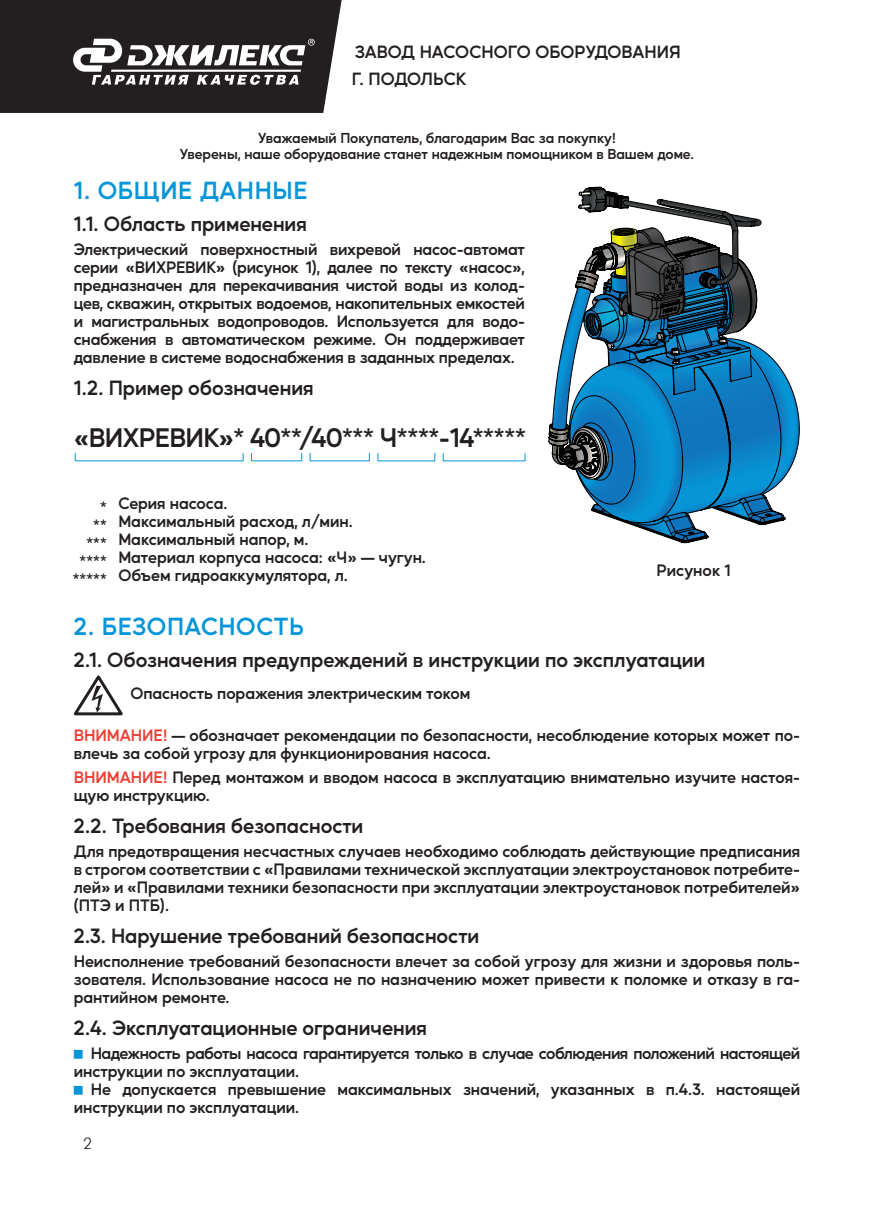
<style>
.page{position:relative;width:874px;height:1225px;background:#fff}
.page>*{position:absolute;margin:0;border:0;box-sizing:border-box;transform-origin:0 0}
.t1{font:600 26px "Mustica Pro";letter-spacing:-.02em;color:#231f20}
.t2{font:600 24px "Mustica Pro";letter-spacing:.03em;color:#0696d7}
.t3{font:600 20px "Mustica Pro";letter-spacing:-.005em;color:#231f20}
.t4{font:600 17.2px/26.8px "Mustica Pro";color:#231f20}
.Paragraph_Style_1{font:600 16px/18px "Mustica Pro";letter-spacing:-.005em;color:#231f20;text-align:justify}
.Paragraph_Style_1-2{font:600 16px "Mustica Pro";letter-spacing:-.035em;color:#231f20}
.t5{font:16px "Futuris Light C";color:#231f20}
.t6{font:600 14px "Mustica Pro";letter-spacing:-.005em;color:#231f20}
.s1{color:#ee3e34}
</style>
<div class="page">
<svg style="left:0;top:0;width:341px;height:113px;background:#403c3d"></svg>
<hr style="left:111px;top:70px;width:190px;height:2px;background:#fff">
<svg style="left:548px;top:187px;width:251px;height:356px"></svg>
<svg style="left:73px;top:675px;width:50px;height:41px"></svg>
<div style="left:74px;top:1049px;width:9px;height:9px;background:#0696d7;border:1px solid #0696d7"></div>
<div style="left:74px;top:1085px;width:9px;height:9px;background:#0696d7;border:1px solid #0696d7"></div>
<p class="t4" style="left:351px;top:36px;width:330px">ЗАВОД НАСОСНОГО ОБОРУДОВАНИЯ<br>Г. ПОДОЛЬСК</p>
<p class="t6" style="left:258px;top:127px;width:359px">Уважаемый Покупатель, благодарим Вас за покупку!</p>
<p class="t6" style="left:180px;top:143px;width:515px">Уверены, наше оборудование станет надежным помощником в Вашем доме.</p>
<p class="t2" style="left:74px;top:171px;width:235px">1. ОБЩИЕ ДАННЫЕ</p>
<p class="t3" style="left:74px;top:207px;width:234px">1.1. Область применения</p>
<p class="Paragraph_Style_1" style="left:74px;top:238px;width:452px">Электрический поверхностный вихревой насос-автомат серии «ВИХРЕВИК» (рисунок 1), далее по тексту «насос», предназначен для перекачивания чистой воды из колод&shy;цев, скважин, открытых водоемов, накопительных емкостей</p>
<p class="Paragraph_Style_1" style="left:74px;top:310px;width:452px">и магистральных водопроводов. Используется для водо&shy;снабжения в автоматическом режиме. Он поддерживает давление в системе водоснабжения в заданных пределах.</p>
<p class="t3" style="left:74px;top:371px;width:241px">1.2. Пример обозначения</p>
<p class="t1" style="left:74px;top:416px;width:453px">«ВИХРЕВИК»* 40**/40*** Ч****-14*****</p>
<p class="Paragraph_Style_1" style="left:118px;top:493px;width:111px">Серия насоса.</p>
<p class="Paragraph_Style_1" style="left:118px;top:511px;width:236px">Максимальный расход, л/мин.</p>
<p class="Paragraph_Style_1" style="left:118px;top:529px;width:192px">Максимальный напор, м.</p>
<p class="Paragraph_Style_1" style="left:118px;top:547px;width:309px">Материал корпуса насоса: «Ч» — чугун.</p>
<p class="Paragraph_Style_1" style="left:118px;top:565px;width:231px">Объем гидроаккумулятора, л.</p>
<p class="Paragraph_Style_1" style="left:100px;top:497px;width:8px">*</p>
<p class="Paragraph_Style_1" style="left:93px;top:515px;width:15px">**</p>
<p class="Paragraph_Style_1" style="left:86px;top:533px;width:22px">***</p>
<p class="Paragraph_Style_1" style="left:80px;top:551px;width:29px">****</p>
<p class="Paragraph_Style_1" style="left:73px;top:569px;width:36px">*****</p>
<p class="Paragraph_Style_1" style="left:656px;top:559px;width:75px">Рисунок 1</p>
<p class="t2" style="left:74px;top:606px;width:231px">2. БЕЗОПАСНОСТЬ</p>
<p class="t3" style="left:74px;top:643px;width:632px">2.1. Обозначения предупреждений в инструкции по эксплуатации</p>
<p class="Paragraph_Style_1" style="left:130px;top:682px;width:341px">Опасность поражения электрическим током</p>
<p class="Paragraph_Style_1" style="left:74px;top:724px;width:727px"><span class="s1">ВНИМАНИЕ!</span> — обозначает рекомендации по безопасности, несоблюдение которых может по&shy;влечь за собой угрозу для функционирования насоса.</p>
<p class="Paragraph_Style_1" style="left:74px;top:766px;width:727px"><span class="s1">ВНИМАНИЕ!</span> Перед монтажом и вводом насоса в эксплуатацию внимательно изучите настоя&shy;щую инструкцию.</p>
<p class="t3" style="left:74px;top:809px;width:291px">2.2. Требования безопасности</p>
<p class="Paragraph_Style_1" style="left:74px;top:840px;width:727px">Для предотвращения несчастных случаев необходимо соблюдать действующие предписания в строгом соответствии с «Правилами технической эксплуатации электроустановок потребите&shy;лей» и «Правилами техники безопасности при эксплуатации электроустановок потребителей» (ПТЭ и ПТБ).</p>
<p class="t3" style="left:74px;top:919px;width:407px">2.3. Нарушение требований безопасности</p>
<p class="Paragraph_Style_1" style="left:74px;top:950px;width:727px">Неисполнение требований безопасности влечет за собой угрозу для жизни и здоровья поль&shy;зователя. Использование насоса не по назначению может привести к поломке и отказу в га&shy;рантийном ремонте.</p>
<p class="t3" style="left:74px;top:1011px;width:354px">2.4. Эксплуатационные ограничения</p>
<p class="Paragraph_Style_1-2" style="left:91px;top:1040px;width:710px">Надежность работы насоса гарантируется только в случае соблюдения положений настоящей</p>
<p class="Paragraph_Style_1" style="left:74px;top:1060px;width:227px">инструкции по эксплуатации.</p>
<p class="Paragraph_Style_1" style="left:91px;top:1078px;width:710px">Не допускается превышение максимальных значений, указанных в п.4.3. настоящей</p>
<p class="Paragraph_Style_1" style="left:74px;top:1096px;width:227px">инструкции по эксплуатации.</p>
<p class="t5" style="left:83px;top:1135px;width:10px">2</p>
</div>
